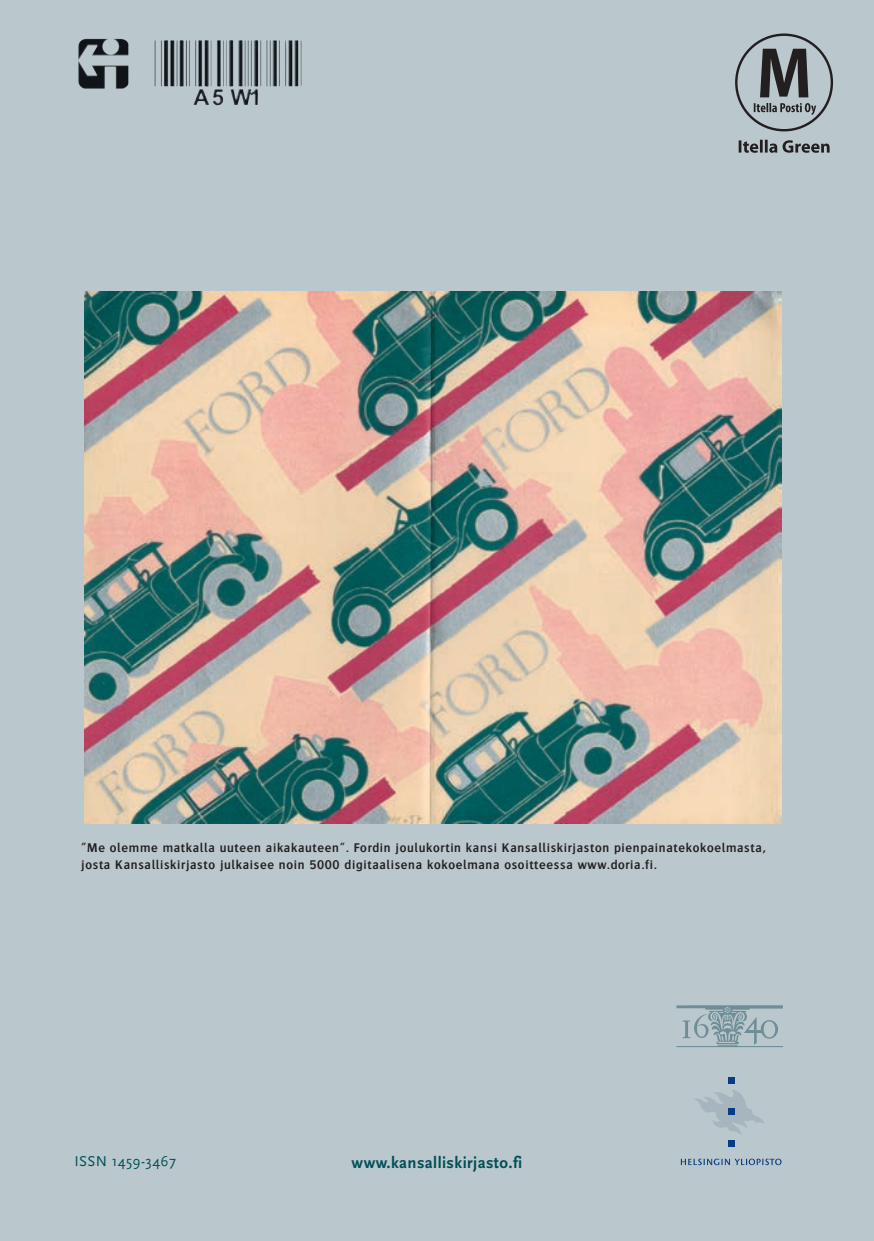
<style>
.page{position:relative;width:874px;height:1241px;background:#fff}
.page>*{position:absolute;margin:0;border:0;box-sizing:border-box;transform-origin:0 0}
.t1{font:700 16.62px "Scala Sans";letter-spacing:.025em;color:#004e56}
.t2{font:14.88px "Scala Sans";letter-spacing:.025em;color:#004e56}
.t3{font:600 13.12px/17.5px "Bosis";letter-spacing:.05em;color:#231f20}
</style>
<div class="page">
<div style="left:0;top:0;width:873px;height:1240px;background:#bac7cc"></div>
<img style="left:676px;top:1005px;width:107px;height:42px">
<svg style="left:680px;top:1158px;width:101px;height:6px"></svg>
<div style="left:727px;top:1139px;width:7px;height:7px;background:#083c86"></div>
<div style="left:727px;top:1077px;width:7px;height:6px;background:#083c86"></div>
<svg style="left:694px;top:1090px;width:70px;height:44px"></svg>
<div style="left:727px;top:1108px;width:7px;height:6px;background:#083c86"></div>
<div style="left:734px;top:33px;width:98px;height:98px;border:2px solid #231f20;border-radius:50%"></div>
<svg style="left:760px;top:49px;width:48px;height:48px"></svg>
<svg style="left:753px;top:103px;width:62px;height:12px"></svg>
<svg style="left:738px;top:140px;width:91px;height:13px"></svg>
<img style="left:78px;top:39px;width:50px;height:21px">
<img style="left:154px;top:40px;width:147px;height:59px">
<img style="left:85px;top:291px;width:695px;height:532px">
<p class="t3" style="left:81px;top:838px;width:686px">”Me olemme matkalla uuteen aikakauteen”. Fordin joulukortin kansi Kansalliskirjaston pienpainatekokoelmasta, josta Kansalliskirjasto julkaisee noin 5000 digitaalisena kokoelmana osoitteessa www.doria.fi.</p>
<p class="t2" style="left:74px;top:1153px;width:103px">ISSN 1459-3467</p>
<p class="t1" style="left:351px;top:1153px;width:172px">www.kansalliskirjasto.fi</p>
</div>
